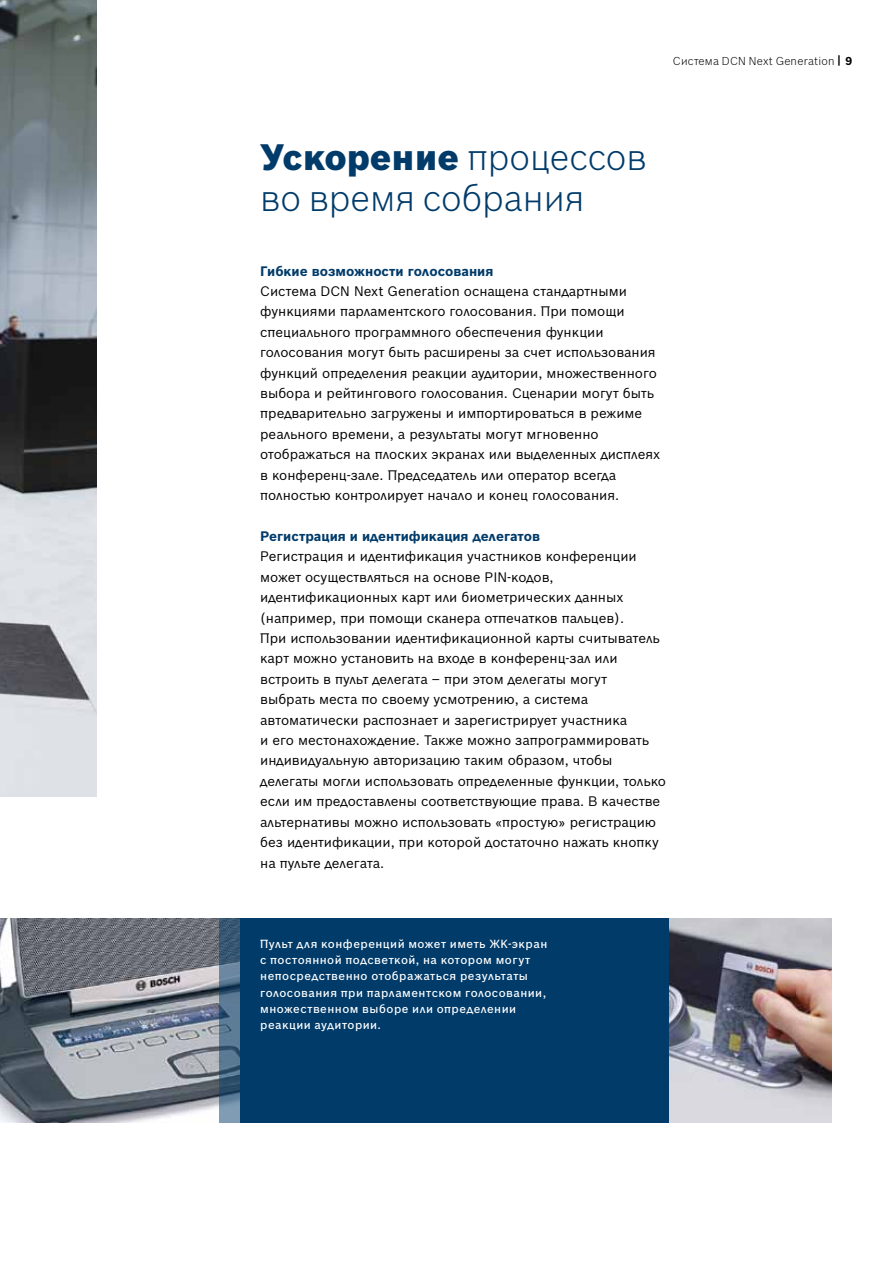
<style>
.page{position:relative;width:893px;height:1263px;background:#fff}
.page>*{position:absolute;margin:0;border:0;box-sizing:border-box;transform-origin:0 0}
.t1{font:300 36px/40.8px "Bosch Sans";color:#003b6a}
.t2{font:13.5px/20.4px "Bosch Sans";color:#000}
.t3{font:700 13.5px "Bosch Sans";color:#003b6a}
.t4{font:500 11.55px/16.4px "Bosch Sans";letter-spacing:.04em;color:#fff}
.t5{font:300 11.25px "Bosch Sans";letter-spacing:.02em;color:#000}
.s1{font-weight:700}
.s2{font-weight:900}
</style>
<div class="page">
<img style="left:668px;top:918px;width:164px;height:205px">
<img style="left:0;top:918px;width:219px;height:205px">
<img style="left:0;top:0;width:97px;height:796px">
<div style="left:240px;top:918px;width:428px;height:205px;background:#003b6a"></div>
<svg style="left:219px;top:918px;width:21px;height:205px;background:#4d6c87"></svg>
<p class="t5" style="left:673px;top:53px;width:181px">Система DCN Next Generation <span class="s1">| 9</span></p>
<h1 class="t1" style="left:260px;top:134px;width:388px"><span class="s2">Ускорение</span> процессов во время собрания</h1>
<p class="t3" style="left:260px;top:260px;width:235px">Гибкие возможности голосования</p>
<p class="t2" style="left:260px;top:280px;width:402px">Система DCN Next Generation оснащена стандартными функциями парламентского голосования. При помощи специального программного обеспечения функции голосования могут быть расширены за счет использования функций определения реакции аудитории, множественного выбора и рейтингового голосования. Сценарии могут быть предварительно загружены и импортироваться в режиме реального времени, а результаты могут мгновенно отображаться на плоских экранах или выделенных дисплеях в конференц-зале. Председатель или оператор всегда полностью контролирует начало и конец голосования.</p>
<p class="t3" style="left:260px;top:526px;width:282px">Регистрация и идентификация делегатов</p>
<p class="t2" style="left:260px;top:545px;width:407px">Регистрация и идентификация участников конференции может осуществляться на основе PIN-кодов, идентификационных карт или биометрических данных (например, при помощи сканера отпечатков пальцев).<br>При использовании идентификационной карты считыватель карт можно установить на входе в конференц-зал или встроить в пульт делегата – при этом делегаты могут<br>выбрать места по своему усмотрению, а система автоматически распознает и зарегистрирует участника<br>и его местонахождение. Также можно запрограммировать индивидуальную авторизацию таким образом, чтобы делегаты могли использовать определенные функции, только если им предоставлены соответствующие права. В качестве альтернативы можно использовать «простую» регистрацию без идентификации, при которой достаточно нажать кнопку на пульте делегата.</p>
<p class="t4" style="left:260px;top:934px;width:289px">Пульт для конференций может иметь ЖК-экран с постоянной подсветкой, на котором могут непосредственно отображаться результаты голосования при парламентском голосовании, множественном выборе или определении реакции аудитории.</p>
</div>
